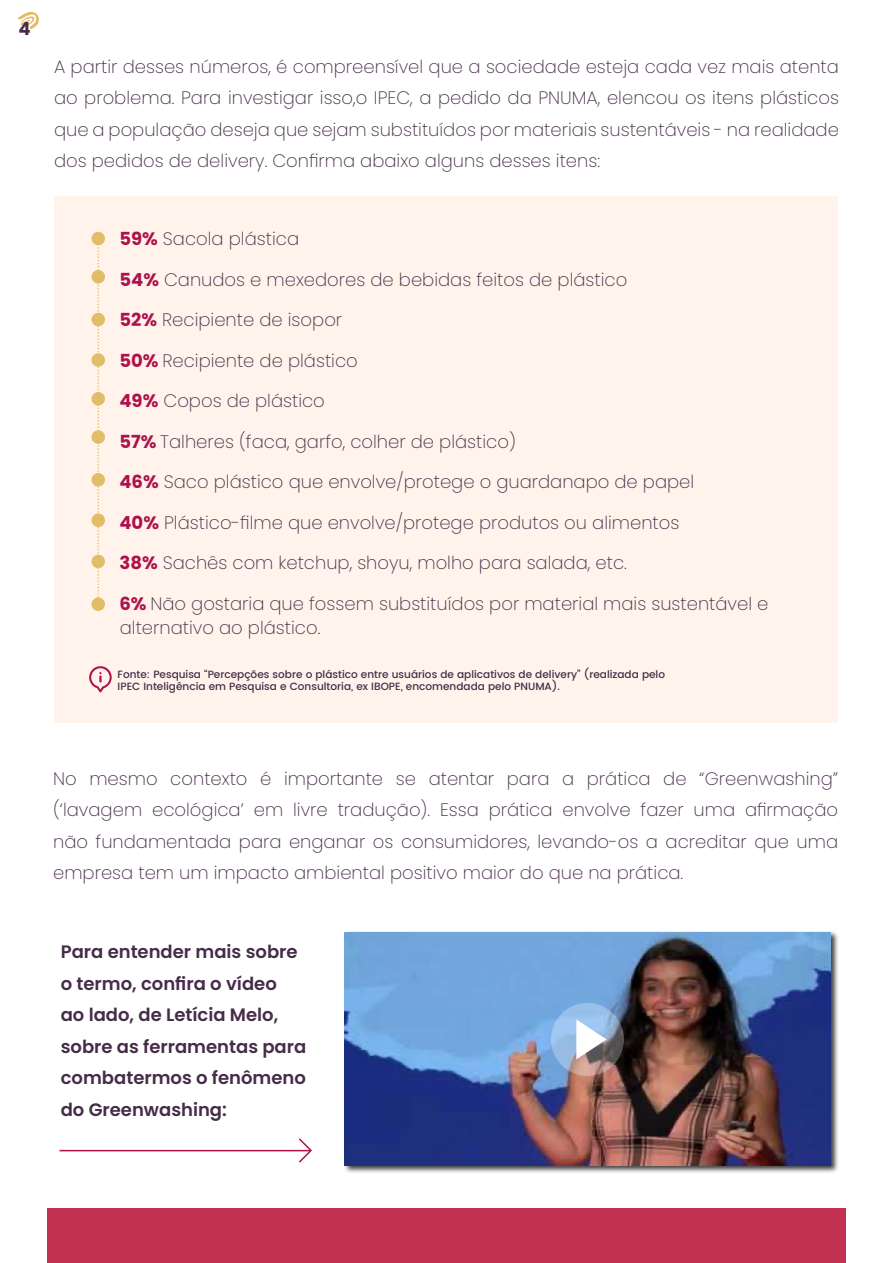
<style>
.page{position:relative;width:893px;height:1263px;background:#fff}
.page>*{position:absolute;margin:0;border:0;box-sizing:border-box;transform-origin:0 0}
.t1{font:200 18px/31.5px "Poppins";color:#452c48;text-align:justify}
.t2{font:600 18px/31.5px "Poppins";color:#452c48}
.t3{font:700 18px "Poppins";color:#4a294a}
.t4{font:500 10.5px/12.6px "Poppins";color:#452c48}
.s1{font-weight:700;color:#ad124d}
</style>
<div class="page">
<svg style="left:18px;top:12px;width:21px;height:17px"></svg>
<div style="left:54px;top:196px;width:784px;height:527px;background:#fff3eb"></div>
<svg style="left:98px;top:245px;width:1px;height:352px"></svg>
<div style="left:92px;top:232px;width:13px;height:13px;background:#e0bd66;border-radius:50%"></div>
<div style="left:92px;top:392px;width:13px;height:13px;background:#e0bd66;border-radius:50%"></div>
<div style="left:92px;top:270px;width:13px;height:14px;background:#e0bd66;border-radius:50%"></div>
<div style="left:92px;top:430px;width:13px;height:14px;background:#e0bd66;border-radius:50%"></div>
<div style="left:92px;top:555px;width:13px;height:13px;background:#e0bd66;border-radius:50%"></div>
<div style="left:92px;top:313px;width:13px;height:13px;background:#e0bd66;border-radius:50%"></div>
<div style="left:92px;top:473px;width:13px;height:13px;background:#e0bd66;border-radius:50%"></div>
<div style="left:92px;top:597px;width:13px;height:14px;background:#e0bd66;border-radius:50%"></div>
<div style="left:92px;top:353px;width:13px;height:14px;background:#e0bd66;border-radius:50%"></div>
<div style="left:92px;top:513px;width:13px;height:14px;background:#e0bd66;border-radius:50%"></div>
<svg style="left:89px;top:666px;width:23px;height:26px"></svg>
<div style="left:343px;top:931px;width:496px;height:243px;background:#000;opacity:.75"></div>
<img style="left:344px;top:932px;width:486px;height:234px">
<svg style="left:551px;top:1003px;width:73px;height:73px;background:#96a4bc"></svg>
<svg style="left:576px;top:1019px;width:31px;height:40px"></svg>
<hr style="left:60px;top:1150px;width:251px;height:1px;background:#ad124d">
<svg style="left:297px;top:1138px;width:15px;height:25px"></svg>
<div style="left:47px;top:1209px;width:799px;height:54px;background:#c23052"></div>
<p class="t3" style="left:19px;top:19px;width:14px">4</p>
<p class="t1" style="left:54px;top:51px;width:786px">A partir desses números, é compreensível que a sociedade esteja cada vez mais atenta ao problema. Para investigar isso,o IPEC, a pedido da PNUMA, elencou os itens plásticos que a população deseja que sejam substituídos por materiais sustentáveis - na realidade dos pedidos de delivery. Confirma abaixo alguns desses itens:</p>
<p class="t1" style="left:119px;top:223px;width:181px"><span class="s1">59%</span> Sacola plástica</p>
<p class="t1" style="left:119px;top:264px;width:509px"><span class="s1">54%</span> Canudos e mexedores de bebidas feitos de plástico</p>
<p class="t1" style="left:119px;top:304px;width:224px"><span class="s1">52%</span> Recipiente de isopor</p>
<p class="t1" style="left:119px;top:345px;width:240px"><span class="s1">50%</span> Recipiente de plástico</p>
<p class="t1" style="left:119px;top:385px;width:207px"><span class="s1">49%</span> Copos de plástico</p>
<p class="t1" style="left:119px;top:426px;width:398px"><span class="s1">57%</span> Talheres (faca, garfo, colher de plástico)</p>
<p class="t1" style="left:119px;top:466px;width:576px"><span class="s1">46%</span> Saco plástico que envolve/protege o guardanapo de papel</p>
<p class="t1" style="left:119px;top:507px;width:561px"><span class="s1">40%</span> Plástico-filme que envolve/protege produtos ou alimentos</p>
<p class="t1" style="left:119px;top:547px;width:509px"><span class="s1">38%</span> Sachês com ketchup, shoyu, molho para salada, etc.</p>
<p class="t1" style="left:119px;top:592px;width:651px;line-height:24px"><span class="s1">6%</span> Não gostaria que fossem substituídos por material mais sustentável e alternativo ao plástico.</p>
<p class="t4" style="left:118px;top:668px;width:549px">Fonte: Pesquisa “Percepções sobre o plástico entre usuários de aplicativos de delivery” (realizada pelo<br>IPEC Inteligência em Pesquisa e Consultoria, ex IBOPE, encomendada pelo PNUMA).</p>
<p class="t1" style="left:53px;top:763px;width:786px">No mesmo contexto é importante se atentar para a prática de “Greenwashing” (‘lavagem ecológica’ em livre tradução). Essa prática envolve fazer uma afirmação não fundamentada para enganar os consumidores, levando-os a acreditar que uma empresa tem um impacto ambiental positivo maior do que na prática.</p>
<p class="t2" style="left:61px;top:936px;width:247px">Para entender mais sobre o termo, confira o vídeo<br>ao lado, de Letícia Melo, sobre as ferramentas para combatermos o fenômeno do Greenwashing:</p>
</div>
